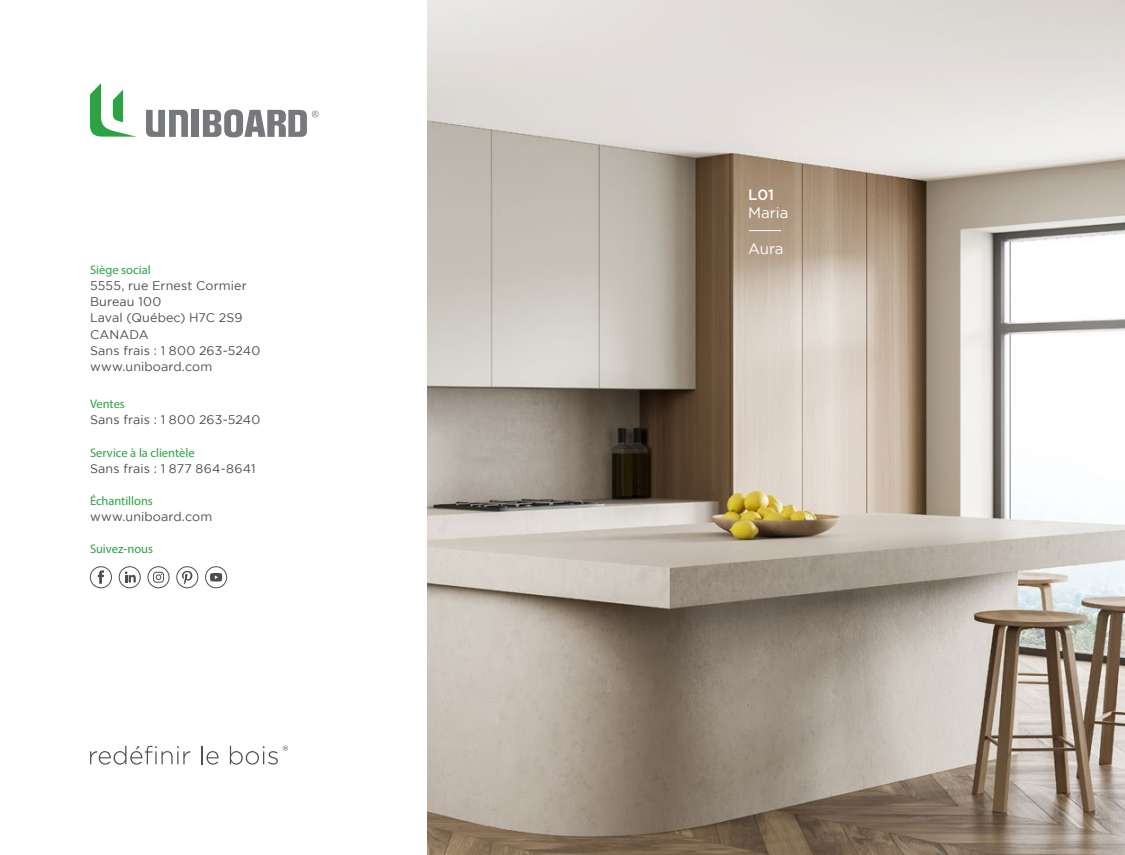
<style>
.page{position:relative;width:1125px;height:855px;background:#fff}
.page>*{position:absolute;margin:0;border:0;box-sizing:border-box;transform-origin:0 0}
.t1{font:15px "Gotham";color:#fff}
.t2{font:500 15px "Gotham";color:#fff}
.t3{font:12.5px/16.2px "Gotham";letter-spacing:.01em;color:#4d4d4f}
.t4{font:12.5px "Myriad Pro";color:#2ca243}
</style>
<div class="page">
<img style="left:428px;top:0;width:697px;height:855px">
<div style="left:192px;top:110px;width:7px;height:27px;background:#76787b"></div>
<svg style="left:146px;top:110px;width:42px;height:27px"></svg>
<svg style="left:90px;top:83px;width:46px;height:54px"></svg>
<svg style="left:203px;top:109px;width:116px;height:28px"></svg>
<hr style="left:749px;top:230px;width:32px;height:1px;background:#fff">
<div style="left:90px;top:566px;width:22px;height:22px;border:1px solid #4d4d4f;border-radius:50%"></div>
<svg style="left:98px;top:570px;width:6px;height:14px"></svg>
<div style="left:119px;top:566px;width:22px;height:22px;border:1px solid #4d4d4f;border-radius:50%"></div>
<svg style="left:125px;top:571px;width:11px;height:11px"></svg>
<div style="left:148px;top:566px;width:21px;height:22px;border:1px solid #4d4d4f;border-radius:50%"></div>
<svg style="left:153px;top:572px;width:11px;height:11px"></svg>
<div style="left:205px;top:566px;width:22px;height:22px;border:1px solid #4d4d4f;border-radius:50%"></div>
<svg style="left:210px;top:573px;width:12px;height:9px"></svg>
<div style="left:176px;top:566px;width:22px;height:22px;border:1px solid #4d4d4f;border-radius:50%"></div>
<svg style="left:182px;top:571px;width:10px;height:13px"></svg>
<svg style="left:90px;top:746px;width:100px;height:19px"></svg>
<svg style="left:201px;top:746px;width:18px;height:19px"></svg>
<svg style="left:230px;top:746px;width:58px;height:19px"></svg>
<p class="t4" style="left:90px;top:262px;width:62px">Siège social</p>
<p class="t3" style="left:90px;top:277px;width:172px">5555, rue Ernest Cormier<br>Bureau 100<br>Laval (Québec) H7C 2S9<br>CANADA<br>Sans frais : 1 800 263-5240 www.uniboard.com</p>
<p class="t4" style="left:90px;top:396px;width:36px">Ventes</p>
<p class="t3" style="left:90px;top:412px;width:172px">Sans frais : 1 800 263-5240</p>
<p class="t4" style="left:90px;top:445px;width:106px">Service à la clientèle</p>
<p class="t3" style="left:90px;top:461px;width:167px">Sans frais : 1 877 864-8641</p>
<p class="t4" style="left:90px;top:493px;width:64px">Échantillons</p>
<p class="t3" style="left:90px;top:508px;width:124px">www.uniboard.com</p>
<p class="t4" style="left:90px;top:542px;width:65px">Suivez-nous</p>
<p class="t2" style="left:748px;top:185px;width:28px">L01</p>
<p class="t1" style="left:748px;top:204px;width:42px">Maria</p>
<p class="t1" style="left:748px;top:240px;width:37px">Aura</p>
</div>
